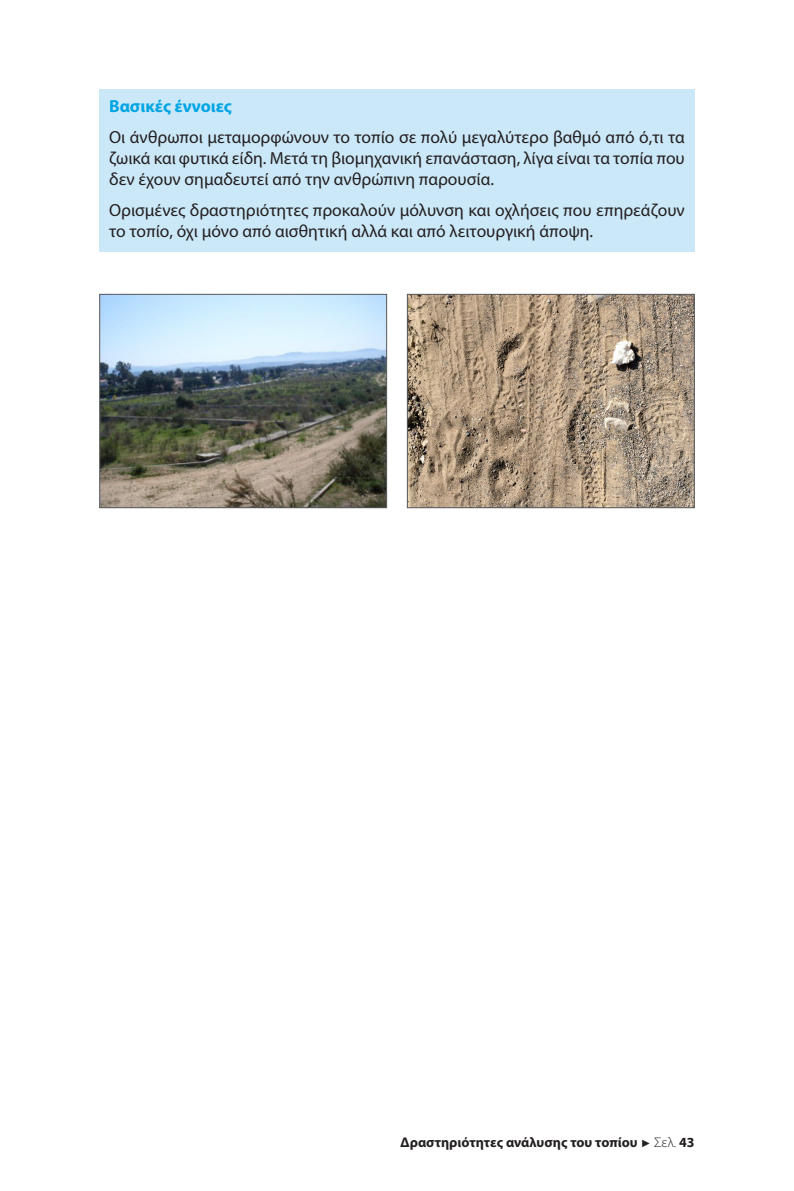
<style>
.page{position:relative;width:794px;height:1191px;background:#fff}
.page>*{position:absolute;margin:0;border:0;box-sizing:border-box;transform-origin:0 0}
.Texte_notions_cles{font:17.5px/21px "Myriad Pro";color:#231f20;text-align:justify}
.Notions_clés{font:700 17.5px "Myriad Pro";color:#00a5e4}
.t1{font:700 14px "Myriad Pro";color:#231f20}
.s1{font-family:"Arial";font-weight:400;font-size:10.5px}
.s2{font-weight:300}
</style>
<div class="page">
<div style="left:99px;top:89px;width:595px;height:38px;background:#cbe8f8"></div>
<div style="left:99px;top:120px;width:595px;height:80px;background:#cbe8f8"></div>
<div style="left:99px;top:193px;width:595px;height:58px;background:#cbe8f8"></div>
<img style="left:101px;top:296px;width:284px;height:210px">
<div style="left:99px;top:294px;width:288px;height:214px;border:1px solid #57585a"></div>
<img style="left:409px;top:296px;width:283px;height:210px">
<div style="left:407px;top:294px;width:287px;height:214px;border:1px solid #57585a"></div>
<p class="Notions_clés" style="left:109px;top:95px;width:124px">Βασικές έννοιες</p>
<p class="Texte_notions_cles" style="left:109px;top:127px;width:577px">Οι άνθρωποι μεταμορφώνουν το τοπίο σε πολύ μεγαλύτερο βαθμό από ό,τι τα ζωικά και φυτικά είδη. Μετά τη βιομηχανική επανάσταση, λίγα είναι τα τοπία που δεν έχουν σημαδευτεί από την ανθρώπινη παρουσία.</p>
<p class="Texte_notions_cles" style="left:109px;top:200px;width:577px">Ορισμένες δραστηριότητες προκαλούν μόλυνση και οχλήσεις που επηρεάζουν το τοπίο, όχι μόνο από αισθητική αλλά και από λειτουργική άποψη.</p>
<p class="t1" style="left:400px;top:1132px;width:296px">Δραστηριότητες ανάλυσης του τοπίου <span class="s1">►</span> <span class="s2">Σελ.</span> 43</p>
</div>
